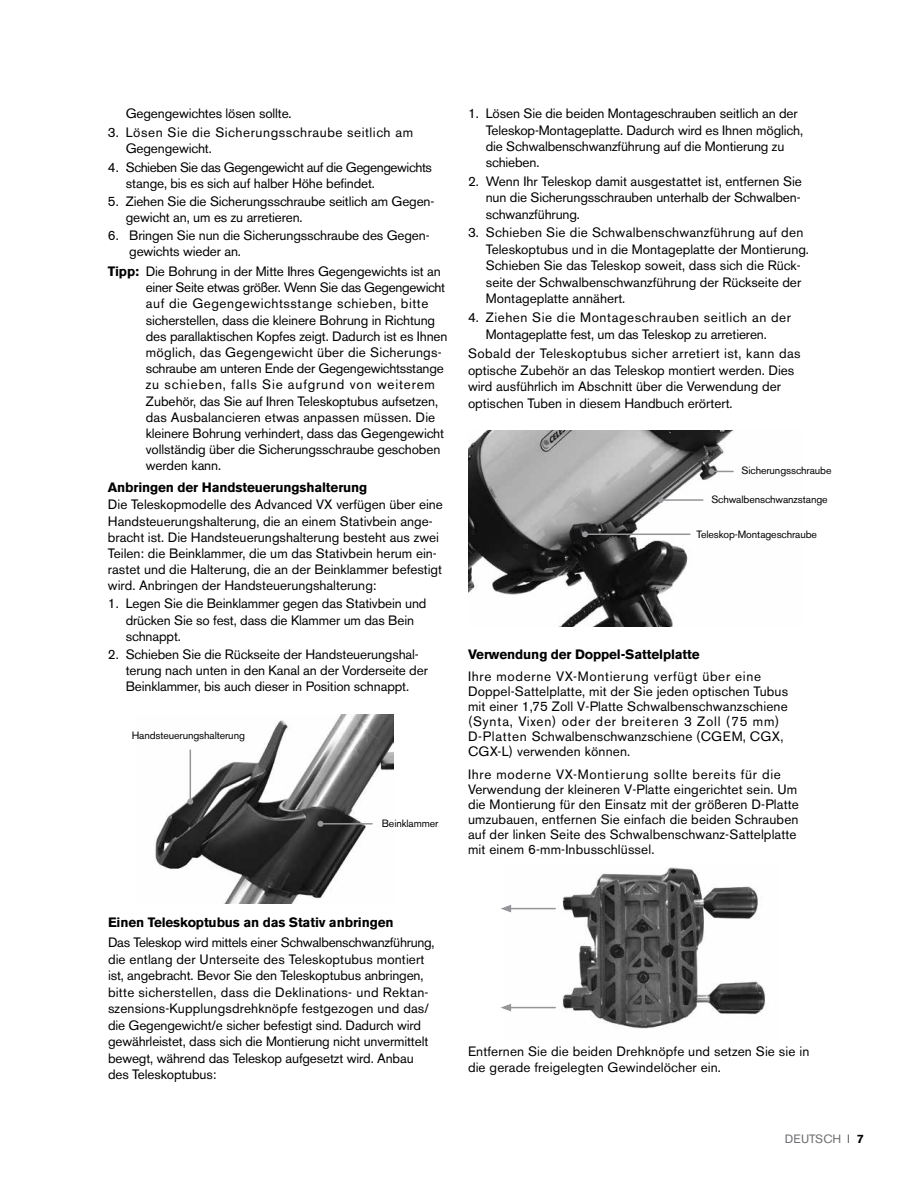
<style>
.page{position:relative;width:918px;height:1188px;background:#fff}
.page>*{position:absolute;margin:0;border:0;box-sizing:border-box;transform-origin:0 0}
.t1{font:13.5px/16.2px "Akzidenz Grotesk BE";color:#000}
.t2{font:700 13.5px "Akzidenz Grotesk BE";letter-spacing:-.01em;color:#000}
.t3{font:13.5px/16.2px "Akzidenz Grotesk BE";letter-spacing:-.03em;color:#000}
.t4{font:13.5px/16.2px "Akzidenz Grotesk BE";letter-spacing:.04em;color:#000}
.t5{font:12px "Akzidenz Grotesk BE";letter-spacing:.01em;color:#6d6e71}
.t6{font:10.5px "Akzidenz Grotesk BE";letter-spacing:-.01em;color:#000}
.s1{font-weight:700}
.s2{font-weight:300;font-stretch:condensed;color:#000}
.s3{font-weight:700;color:#000}
</style>
<div class="page">
<img style="left:154px;top:714px;width:239px;height:189px">
<img style="left:468px;top:431px;width:266px;height:196px">
<img style="left:510px;top:867px;width:255px;height:162px">
<svg style="left:709px;top:468px;width:24px;height:6px"></svg>
<hr style="left:661px;top:499px;width:42px;height:2px;background:#939598">
<svg style="left:658px;top:497px;width:6px;height:6px"></svg>
<hr style="left:585px;top:534px;width:105px;height:1px;background:#939598">
<svg style="left:582px;top:531px;width:6px;height:6px"></svg>
<hr style="left:190px;top:750px;width:1px;height:52px;background:#939598">
<svg style="left:187px;top:799px;width:6px;height:6px"></svg>
<hr style="left:321px;top:823px;width:51px;height:2px;background:#939598">
<svg style="left:318px;top:821px;width:6px;height:6px"></svg>
<hr style="left:509px;top:908px;width:46px;height:1px;background:#939598">
<svg style="left:501px;top:905px;width:10px;height:7px"></svg>
<hr style="left:509px;top:1007px;width:46px;height:1px;background:#939598">
<svg style="left:501px;top:1004px;width:10px;height:7px"></svg>
<p class="t1" style="left:126px;top:105px;width:166px">Gegengewichtes lösen sollte.</p>
<p class="t4" style="left:126px;top:124px;width:289px;text-indent:-18px">3. Lösen Sie die Sicherungsschraube seitlich am<br>Gegengewicht.</p>
<p class="t3" style="left:126px;top:159px;width:308px;text-indent:-18px">4. Schieben Sie das Gegengewicht auf die Gegengewichts stange, bis es sich auf halber Höhe befindet.</p>
<p class="t1" style="left:126px;top:193px;width:310px;text-indent:-18px">5. Ziehen Sie die Sicherungsschraube seitlich am Gegen&shy;gewicht an, um es zu arretieren.</p>
<p class="t1" style="left:129px;top:227px;width:302px;text-indent:-21px">6. Bringen Sie nun die Sicherungsschraube des Gegen&shy;gewichts wieder an.</p>
<p class="t1" style="left:146px;top:263px;width:303px;text-indent:-38px"><span class="s1">Tipp:</span> Die Bohrung in der Mitte Ihres Gegengewichts ist an einer Seite etwas größer. Wenn Sie das Gegengewicht auf die Gegengewichtsstange schieben, bitte sicherstellen, dass die kleinere Bohrung in Richtung des parallaktischen Kopfes zeigt. Dadurch ist es Ihnen möglich, das Gegengewicht über die Sicherungs&shy;schraube am unteren Ende der Gegengewichtsstange zu schieben, falls Sie aufgrund von weiterem Zubehör, das Sie auf Ihren Teleskoptubus aufsetzen, das Ausbalancieren etwas anpassen müssen. Die kleinere Bohrung verhindert, dass das Gegengewicht vollständig über die Sicherungsschraube geschoben werden kann.</p>
<p class="t2" style="left:108px;top:480px;width:261px">Anbringen der Handsteuerungshalterung</p>
<p class="t1" style="left:108px;top:497px;width:336px">Die Teleskopmodelle des Advanced VX verfügen über eine Handsteuerungshalterung, die an einem Stativbein ange&shy;bracht ist. Die Handsteuerungshalterung besteht aus zwei Teilen: die Beinklammer, die um das Stativbein herum ein&shy;rastet und die Halterung, die an der Beinklammer befestigt wird. Anbringen der Handsteuerungshalterung:</p>
<p class="t1" style="left:126px;top:596px;width:302px;text-indent:-18px">1. Legen Sie die Beinklammer gegen das Stativbein und drücken Sie so fest, dass die Klammer um das Bein schnappt.</p>
<p class="t1" style="left:126px;top:646px;width:304px;text-indent:-18px">2. Schieben Sie die Rückseite der Handsteuerungshal&shy;terung nach unten in den Kanal an der Vorderseite der<br>Beinklammer, bis auch dieser in Position schnappt.</p>
<p class="t6" style="left:132px;top:729px;width:115px">Handsteuerungshalterung</p>
<p class="t6" style="left:382px;top:817px;width:58px">Beinklammer</p>
<p class="t1" style="left:486px;top:105px;width:319px;text-indent:-18px">1. Lösen Sie die beiden Montageschrauben seitlich an der Teleskop-Montageplatte. Dadurch wird es Ihnen möglich, die Schwalbenschwanzführung auf die Montierung zu schieben.</p>
<p class="t1" style="left:486px;top:173px;width:318px;text-align:justify;text-indent:-18px">2. Wenn Ihr Teleskop damit ausgestattet ist, entfernen Sie nun die Sicherungsschrauben unterhalb der Schwalben&shy;schwanzführung.</p>
<p class="t1" style="left:486px;top:225px;width:323px;text-indent:-18px">3. Schieben Sie die Schwalbenschwanzführung auf den Teleskoptubus und in die Montageplatte der Montierung.<br>Schieben Sie das Teleskop soweit, dass sich die Rück&shy;seite der Schwalbenschwanzführung der Rückseite der Montageplatte annähert.</p>
<p class="t1" style="left:486px;top:309px;width:307px;text-indent:-18px">4. Ziehen Sie die Montageschrauben seitlich an der<br>Montageplatte fest, um das Teleskop zu arretieren.</p>
<p class="t1" style="left:468px;top:345px;width:334px">Sobald der Teleskoptubus sicher arretiert ist, kann das optische Zubehör an das Teleskop montiert werden. Dies wird ausführlich im Abschnitt über die Verwendung der optischen Tuben in diesem Handbuch erörtert.</p>
<p class="t6" style="left:742px;top:464px;width:91px">Sicherungsschraube</p>
<p class="t6" style="left:711px;top:493px;width:118px">Schwalbenschwanzstange</p>
<p class="t6" style="left:697px;top:528px;width:122px">Teleskop-Montageschraube</p>
<p class="t2" style="left:468px;top:647px;width:233px">Verwendung der Doppel-Sattelplatte</p>
<p class="t1" style="left:468px;top:669px;width:322px;line-height:15px">Ihre moderne VX-Montierung verfügt über eine Doppel-Sattelplatte, mit der Sie jeden optischen Tubus mit einer 1,75 Zoll V-Platte Schwalbenschwanzschiene (Synta, Vixen) oder der breiteren 3 Zoll (75 mm)<br>D-Platten Schwalbenschwanzschiene (CGEM, CGX, CGX-L) verwenden können.</p>
<p class="t1" style="left:468px;top:767px;width:332px;line-height:15px">Ihre moderne VX-Montierung sollte bereits für die Verwendung der kleineren V-Platte eingerichtet sein. Um die Montierung für den Einsatz mit der größeren D-Platte umzubauen, entfernen Sie einfach die beiden Schrauben auf der linken Seite des Schwalbenschwanz-Sattelplatte mit einem 6-mm-Inbusschlüssel.</p>
<p class="t2" style="left:108px;top:915px;width:287px">Einen Teleskoptubus an das Stativ anbringen</p>
<p class="t1" style="left:108px;top:934px;width:328px">Das Teleskop wird mittels einer Schwalbenschwanzführung, die entlang der Unterseite des Teleskoptubus montiert ist, angebracht. Bevor Sie den Teleskoptubus anbringen, bitte sicherstellen, dass die Deklinations- und Rektan&shy;szensions-Kupplungsdrehknöpfe festgezogen und das/ die Gegengewicht/e sicher befestigt sind. Dadurch wird gewährleistet, dass sich die Montierung nicht unvermittelt bewegt, während das Teleskop aufgesetzt wird. Anbau des Teleskoptubus:</p>
<p class="t1" style="left:468px;top:1043px;width:343px">Entfernen Sie die beiden Drehknöpfe und setzen Sie sie in die gerade freigelegten Gewindelöcher ein.</p>
<p class="t5" style="left:785px;top:1132px;width:81px">DEUTSCH <span class="s2">I</span> <span class="s3">7</span></p>
</div>
